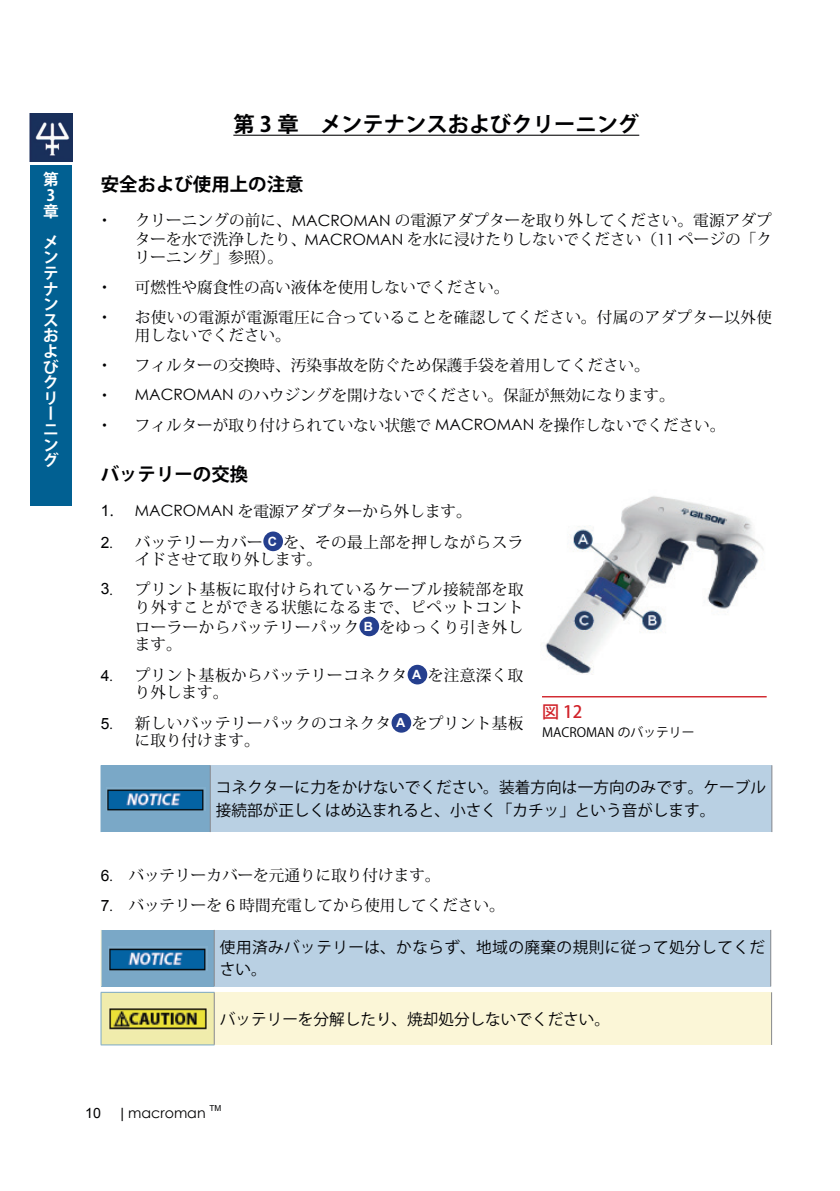
<style>
.page{position:relative;width:840px;height:1191px;background:#fff}
.page>*{position:absolute;margin:0;border:0;box-sizing:border-box;transform-origin:0 0}
.t1{font:700 21.2px "Koz Go Pro";color:#000002}
.t2{font:700 18.4px "Koz Go Pro";color:#000002}
.t3{font:500 17px "Koz Go Pro";color:#d1232a}
.t4{font:15.6px/18.4px "Koz Min Pro";color:#000002;text-align:justify}
.t5{font:15.6px/31.2px "Koz Min Pro";letter-spacing:.03em;color:#000002}
.t6{font:15.6px/22.6px "Koz Go Pro";letter-spacing:.01em;color:#000002}
.t7{font:15.6px/18.4px "Koz Min Pro";letter-spacing:.02em;color:#000002}
.t8{font:15.6px/19.8px "Koz Min Pro";letter-spacing:.035em;color:#000002}
.t9{font:15.6px/29.8px "Koz Min Pro";letter-spacing:.04em;color:#000002}
.t10{font:15.6px/22.6px "Koz Go Pro";letter-spacing:.03em;color:#000002}
.t11{font:700 15.6px/15.6px "Koz Go Pro";color:#fff}
.t12{font:14.2px "Century Gothic";color:#000002}
.t13{font:14.2px "Arial";color:#000002}
.t14{font:12.8px "Koz Go Pro";color:#000002}
.t15{font:8.2px "Arial";color:#000002}
.s1{font-family:"Century Gothic"}
.s2{font-family:"Arial"}
.s3{font-family:"Arial";font-weight:700;font-size:12.8px;color:#fff}
</style>
<div class="page">
<hr style="left:233px;top:135px;width:406px;height:1px;background:#000002">
<div style="left:263px;top:531px;width:20px;height:20px;background:#253f8e;border-radius:50%"></div>
<div style="left:359px;top:616px;width:20px;height:20px;background:#253f8e;border-radius:50%"></div>
<div style="left:407px;top:665px;width:20px;height:19px;background:#253f8e;border-radius:50%"></div>
<div style="left:391px;top:713px;width:20px;height:19px;background:#253f8e;border-radius:50%"></div>
<div style="left:101px;top:765px;width:109px;height:67px;background:#7aa8c7"></div>
<div style="left:210px;top:765px;width:561px;height:67px;background:#b9d0e3"></div>
<hr style="left:210px;top:765px;width:1px;height:67px;background:#86888d">
<hr style="left:771px;top:765px;width:1px;height:67px;background:#86888d">
<img style="left:107px;top:789px;width:97px;height:21px">
<div style="left:101px;top:930px;width:113px;height:56px;background:#7aa8c7"></div>
<div style="left:214px;top:930px;width:556px;height:56px;background:#b9d0e3"></div>
<hr style="left:101px;top:930px;width:1px;height:56px;background:#fbf6d7">
<hr style="left:214px;top:930px;width:1px;height:56px;background:#86888d">
<hr style="left:770px;top:930px;width:1px;height:56px;background:#86888d">
<img style="left:109px;top:948px;width:97px;height:22px">
<div style="left:101px;top:992px;width:113px;height:53px;background:#f0ecac"></div>
<div style="left:214px;top:992px;width:557px;height:53px;background:#fbf6d7"></div>
<hr style="left:101px;top:992px;width:113px;height:1px;background:#7aa8c7">
<hr style="left:101px;top:1044px;width:113px;height:1px;background:#7aa8c7">
<hr style="left:101px;top:992px;width:1px;height:52px;background:#7aa8c7">
<hr style="left:214px;top:992px;width:1px;height:52px;background:#86888d">
<hr style="left:770px;top:992px;width:1px;height:53px;background:#86888d">
<img style="left:109px;top:1008px;width:98px;height:22px">
<hr style="left:541px;top:696px;width:225px;height:1px;background:#d1232a">
<img style="left:541px;top:496px;width:223px;height:178px">
<div style="left:30px;top:165px;width:42px;height:340px;background:#016092"></div>
<img style="left:30px;top:114px;width:42px;height:47px">
<p class="t11" style="left:43px;top:173px;width:17px">第<br>3章</p>
<p class="t11" style="left:43px;top:235px;width:17px">メンテナンスおよびクリーニング</p>
<h1 class="t1" style="left:233px;top:111px;width:407px">第 3 章　メンテナンスおよびクリーニング</h1>
<p class="t2" style="left:101px;top:172px;width:204px">安全および使用上の注意</p>
<p class="t4" style="left:97px;top:211px;width:17px">・</p>
<p class="t4" style="left:135px;top:211px;width:638px">クリーニングの前に、<span class="s1">MACROMAN</span> の電源アダプターを取り外してください。電源アダプターを水で洗浄したり、<span class="s1">MACROMAN</span> を水に浸けたりしないでください（<span class="s1">11</span> ページの「クリーニング」参照）。</p>
<p class="t4" style="left:97px;top:277px;width:17px">・</p>
<p class="t4" style="left:135px;top:277px;width:376px">可燃性や腐食性の高い液体を使用しないでください。</p>
<p class="t4" style="left:97px;top:307px;width:17px">・</p>
<p class="t7" style="left:135px;top:307px;width:638px">お使いの電源が電源電圧に合っていることを確認してください。付属のアダプター以外使用しないでください。</p>
<p class="t4" style="left:97px;top:355px;width:17px">・</p>
<p class="t4" style="left:135px;top:355px;width:516px">フィルターの交換時、汚染事故を防ぐため保護手袋を着用してください。</p>
<p class="t4" style="left:97px;top:385px;width:17px">・</p>
<p class="t4" style="left:135px;top:385px;width:541px"><span class="s1">MACROMAN</span> のハウジングを開けないでください。保証が無効になります。</p>
<p class="t4" style="left:97px;top:415px;width:17px">・</p>
<p class="t4" style="left:135px;top:415px;width:592px">フィルターが取り付けられていない状態で <span class="s1">MACROMAN</span> を操作しないでください。</p>
<p class="t2" style="left:101px;top:462px;width:149px">バッテリーの交換</p>
<p class="t5" style="left:101px;top:495px;width:424px"><span class="s2">1</span><span class="s1">. MACROMAN</span> を電源アダプターから外します。<br><span class="s2">2</span>.　 バッテリーカバー <span class="s3">C</span> を、その最上部を押しながらスラ</p>
<p class="t9" style="left:101px;top:544px;width:424px;text-indent:34px">イドさせて取り外します。<br><span class="s2">3</span>.　 プリント基板に取付けられているケーブル接続部を取</p>
<p class="t8" style="left:135px;top:597px;width:390px">り外すことができる状態になるまで、ピペットコントローラーからバッテリーパック <span class="s3">B</span> をゆっくり引き外し</p>
<p class="t5" style="left:101px;top:628px;width:424px;text-indent:34px">ます。<br><span class="s2">4</span>.　 プリント基板からバッテリーコネクタ <span class="s3">A</span> を注意深く取</p>
<p class="t5" style="left:101px;top:676px;width:424px;text-indent:34px">り外します。<br><span class="s2">5</span>.　 新しいバッテリーパックのコネクタ <span class="s3">A</span> をプリント基板</p>
<p class="t4" style="left:135px;top:731px;width:126px">に取り付けます。</p>
<p class="t6" style="left:216px;top:776px;width:551px">コネクターに力をかけないでください。装着方向は一方向のみです。ケーブル接続部が正しくはめ込まれると、小さく「カチッ」という音がします。</p>
<p class="t3" style="left:541px;top:701px;width:42px">図 12</p>
<p class="t14" style="left:541px;top:724px;width:154px">MACROMAN のバッテリー</p>
<p class="t4" style="left:101px;top:860px;width:405px;line-height:29.8px"><span class="s2">6</span>.　バッテリーカバーを元通りに取り付けます。<br><span class="s2">7</span>.　バッテリーを 6 時間充電してから使用してください。</p>
<p class="t10" style="left:220px;top:936px;width:546px">使用済みバッテリーは、かならず、地域の廃棄の規則に従って処分してください。</p>
<p class="t6" style="left:220px;top:1008px;width:391px">バッテリーを分解したり、焼却処分しないでください。</p>
<p class="t13" style="left:85px;top:1104px;width:17px">10</p>
<p class="t12" style="left:121px;top:1103px;width:86px"><span class="s2">|</span> macroman</p>
<p class="t15" style="left:209px;top:1103px;width:13px">TM</p>
</div>
